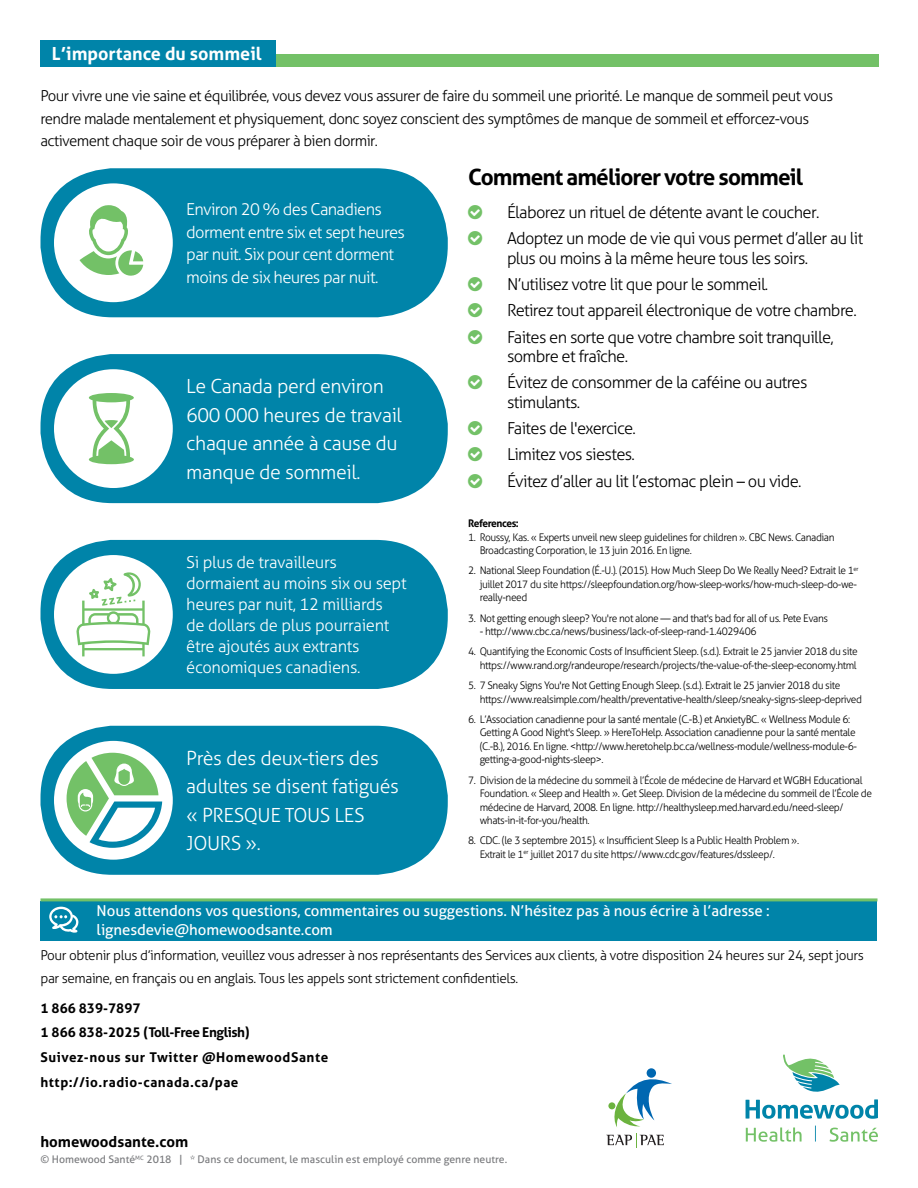
<style>
.page{position:relative;width:918px;height:1188px;background:#fff}
.page>*{position:absolute;margin:0;border:0;box-sizing:border-box;transform-origin:0 0}
.t1{font:700 22.5px "Aller";letter-spacing:-.04em;color:#000}
.t2{font:300 19.5px/28.5px "Aller";letter-spacing:-.02em;color:#fff}
.t3{font:700 18px "Aller";color:#fff}
.t4{font:300 16.5px/26.2px "Aller";letter-spacing:-.04em;color:#000}
.t5{font:300 16.5px/21px "Aller";letter-spacing:-.02em;color:#fff}
.t6{font:300 16.5px/22.5px "Aller";letter-spacing:-.04em;color:#fff}
.t7{font:300 15px/22.5px "Aller";letter-spacing:-.04em;color:#000}
.t8{font:15px/19.5px "Aller";letter-spacing:-.005em;color:#fff}
.t9{font:700 15px "Aller";color:#000}
.t10{font:300 13.5px/22.5px "Aller";letter-spacing:-.03em;color:#000}
.t11{font:700 13.5px/24.9px "Aller";letter-spacing:.04em;color:#000}
.t12{font:300 10.5px/13.5px "Aller";letter-spacing:-.04em;color:#000}
.t13{font:10.5px "Aller";color:#797a7d}
.t14{font:700 10.5px "Aller";letter-spacing:-.04em;color:#000}
</style>
<div class="page">
<svg style="left:746px;top:1054px;width:132px;height:65px"></svg>
<svg style="left:746px;top:1127px;width:56px;height:15px"></svg>
<svg style="left:830px;top:1128px;width:48px;height:14px"></svg>
<svg style="left:815px;top:1126px;width:1px;height:16px"></svg>
<div style="left:52px;top:54px;width:827px;height:13px;background:#73c167"></div>
<div style="left:40px;top:40px;width:236px;height:27px;background:#0084a9"></div>
<div style="left:40px;top:168px;width:408px;height:149px;background:#0084a9;border-radius:72px"></div>
<div style="left:54px;top:183px;width:119px;height:119px;background:#fff;border-radius:50%"></div>
<div style="left:40px;top:540px;width:408px;height:149px;background:#0084a9;border-radius:72px"></div>
<div style="left:54px;top:555px;width:119px;height:119px;background:#fff;border-radius:50%"></div>
<div style="left:40px;top:354px;width:408px;height:149px;background:#0084a9;border-radius:72px"></div>
<div style="left:54px;top:369px;width:119px;height:119px;background:#fff;border-radius:50%"></div>
<div style="left:40px;top:726px;width:408px;height:149px;background:#0084a9;border-radius:72px"></div>
<div style="left:54px;top:741px;width:119px;height:119px;background:#fff;border-radius:50%"></div>
<svg style="left:89px;top:393px;width:45px;height:71px"></svg>
<svg style="left:76px;top:572px;width:75px;height:84px"></svg>
<svg style="left:67px;top:753px;width:95px;height:95px"></svg>
<svg style="left:80px;top:205px;width:63px;height:71px"></svg>
<div style="left:647px;top:1068px;width:9px;height:10px;background:#0067b1;border-radius:50%"></div>
<svg style="left:606px;top:1076px;width:66px;height:72px"></svg>
<div style="left:608px;top:1102px;width:7px;height:7px;background:#6cb33f;border-radius:50%"></div>
<div style="left:40px;top:901px;width:838px;height:40px;background:#0084a9"></div>
<hr style="left:40px;top:898px;width:838px;height:3px;background:#73c167">
<svg style="left:49px;top:901px;width:35px;height:32px"></svg>
<h3 class="t3" style="left:52px;top:42px;width:211px">L’importance du sommeil</h3>
<p class="t7" style="left:40px;top:85px;width:794px">Pour vivre une vie saine et équilibrée, vous devez vous assurer de faire du sommeil une priorité. Le manque de sommeil peut vous rendre malade mentalement et physiquement, donc soyez conscient des symptômes de manque de sommeil et efforcez-vous activement chaque soir de vous préparer à bien dormir.</p>
<h1 class="t1" style="left:468px;top:163px;width:337px">Comment améliorer votre sommeil</h1>
<h3 class="t4" style="left:507px;top:199px;width:358px">Élaborez un rituel de détente avant le coucher.<br>Adoptez un mode de vie qui vous permet d’aller au lit</h3>
<h3 class="t4" style="left:507px;top:245px;width:351px">plus ou moins à la même heure tous les soirs.<br>N’utilisez votre lit que pour le sommeil.<br>Retirez tout appareil électronique de votre chambre.<br>Faites en sorte que votre chambre soit tranquille,</h3>
<h3 class="t4" style="left:507px;top:343px;width:302px">sombre et fraîche.<br>Évitez de consommer de la caféine ou autres</h3>
<h3 class="t4" style="left:507px;top:389px;width:296px">stimulants.<br>Faites de l'exercice.<br>Limitez vos siestes.<br>Évitez d’aller au lit l’estomac plein – ou vide.</h3>
<p class="t14" style="left:468px;top:517px;width:52px">References:</p>
<p class="t12" style="left:480px;top:530px;width:356px;text-indent:-12px">1. Roussy, Kas. « Experts unveil new sleep guidelines for children ». CBC News. Canadian<br>Broadcasting Corporation, le 13 juin 2016. En ligne.</p>
<p class="t12" style="left:480px;top:564px;width:381px;text-indent:-12px">2. National Sleep Foundation (É.-U.). (2015). How Much Sleep Do We Really Need? Extrait le 1<sup>er </sup>juillet 2017 du site https://sleepfoundation.org/how-sleep-works/how-much-sleep-do-we&shy;really-need</p>
<p class="t12" style="left:468px;top:611px;width:362px">3. Not getting enough sleep? You're not alone — and that's bad for all of us. Pete Evans</p>
<p class="t12" style="left:480px;top:625px;width:278px">- http://www.cbc.ca/news/business/lack-of-sleep-rand-1.4029406</p>
<p class="t12" style="left:468px;top:645px;width:391px;text-align:right">4. Quantifying the Economic Costs of Insufficient Sleep. (s.d.). Extrait le 25 janvier 2018 du site https://www.rand.org/randeurope/research/projects/the-value-of-the-sleep-economy.html</p>
<p class="t12" style="left:480px;top:679px;width:384px;text-indent:-12px">5. 7 Sneaky Signs You're Not Getting Enough Sleep. (s.d.). Extrait le 25 janvier 2018 du site https://www.realsimple.com/health/preventative-health/sleep/sneaky-signs-sleep-deprived</p>
<p class="t12" style="left:480px;top:712px;width:379px;text-indent:-12px">6. L’Association canadienne pour la santé mentale (C.-B.) et AnxietyBC. « Wellness Module 6:<br>Getting A Good Night's Sleep. » HereToHelp. Association canadienne pour la santé mentale (C.-B.), 2016. En ligne. &lt;http://www.heretohelp.bc.ca/wellness-module/wellness-module-6- getting-a-good-nights-sleep&gt;.</p>
<p class="t12" style="left:480px;top:773px;width:394px;text-indent:-12px">7. Division de la médecine du sommeil à l’École de médecine de Harvard et WGBH Educational Foundation. « Sleep and Health ». Get Sleep. Division de la médecine du sommeil de l’École de médecine de Harvard, 2008. En ligne. http://healthysleep.med.harvard.edu/need-sleep/ whats-in-it-for-you/health.</p>
<p class="t12" style="left:480px;top:834px;width:321px;text-indent:-12px">8. CDC. (le 3 septembre 2015). « Insufficient Sleep Is a Public Health Problem ».<br>Extrait le 1<sup>er</sup> juillet 2017 du site https://www.cdc.gov/features/dssleep/.</p>
<h3 class="t6" style="left:186px;top:198px;width:220px">Environ 20 % des Canadiens dorment entre six et sept heures par nuit. Six pour cent dorment moins de six heures par nuit.</h3>
<h2 class="t2" style="left:186px;top:372px;width:217px">Le Canada perd environ<br>600 000 heures de travail chaque année à cause du manque de sommeil.</h2>
<h3 class="t5" style="left:186px;top:552px;width:222px">Si plus de travailleurs dormaient au moins six ou sept heures par nuit, 12 milliards<br>de dollars de plus pourraient être ajoutés aux extrants économiques canadiens.</h3>
<h2 class="t2" style="left:186px;top:744px;width:214px">Près des deux-tiers des adultes se disent fatigués « PRESQUE TOUS LES<br>JOURS ».</h2>
<h3 class="t8" style="left:97px;top:901px;width:675px">Nous attendons vos questions, commentaires ou suggestions. N’hésitez pas à nous écrire à l’adresse : lignesdevie@homewoodsante.com</h3>
<p class="t10" style="left:40px;top:944px;width:825px">Pour obtenir plus d’information, veuillez vous adresser à nos représentants des Services aux clients, à votre disposition 24 heures sur 24, sept jours par semaine, en français ou en anglais. Tous les appels sont strictement confidentiels.</p>
<p class="t11" style="left:40px;top:995px;width:289px">1 866 839-7897<br>1 866 838-2025 (Toll-Free English)<br>Suivez-nous sur Twitter @HomewoodSante http://io.radio-canada.ca/pae</p>
<h3 class="t9" style="left:40px;top:1132px;width:149px">homewoodsante.com</h3>
<p class="t13" style="left:40px;top:1153px;width:468px">© Homewood Santé<sup>MC</sup> 2018 | * Dans ce document, le masculin est employé comme genre neutre.</p>
</div>
